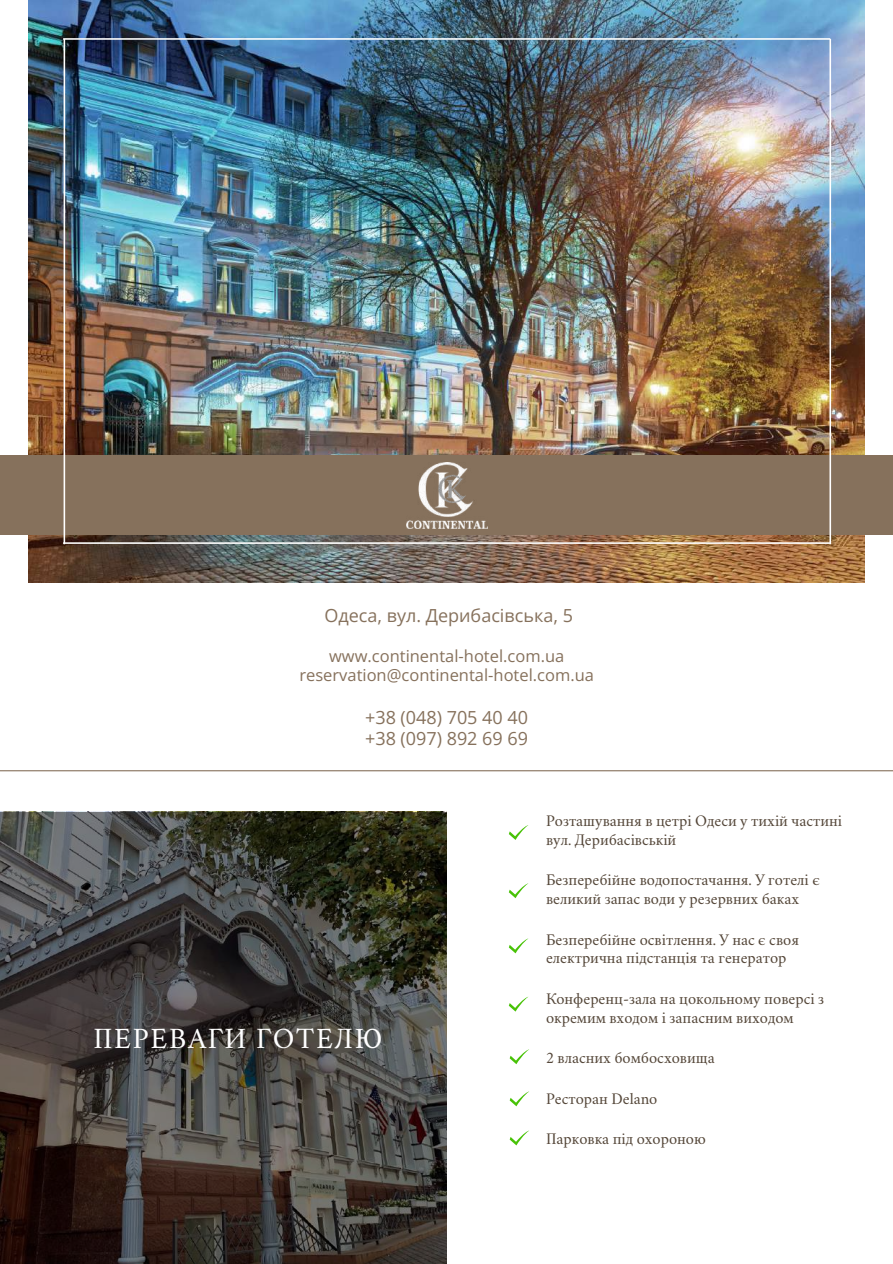
<style>
.page{position:relative;width:893px;height:1264px;background:#fff}
.page>*{position:absolute;margin:0;border:0;box-sizing:border-box;transform-origin:0 0}
.t1{font:29.1px "Crimson";letter-spacing:.055em;color:#fff}
.t2{font:18px/21.1px "Open Sans";color:#86715c}
.t3{font:16.5px/19.2px "Open Sans";color:#86715c;text-align:center}
.t4{font:16.05px/18.8px "Crimson";color:#544638}
</style>
<div class="page">
<img style="left:29px;top:0;width:835px;height:583px">
<div style="left:0;top:455px;width:892px;height:80px;background:#86715c"></div>
<img style="left:406px;top:462px;width:81px;height:66px">
<hr style="left:64px;top:39px;width:1px;height:505px;background:#fff">
<hr style="left:63px;top:38px;width:767px;height:2px;background:#fff">
<hr style="left:63px;top:542px;width:767px;height:2px;background:#fff">
<hr style="left:829px;top:39px;width:2px;height:505px;background:#fff">
<hr style="left:0;top:770px;width:892px;height:1px;background:#86715c">
<svg style="left:0;top:811px;width:446px;height:452px;background:#413d39"></svg>
<svg style="left:509px;top:825px;width:19px;height:15px"></svg>
<svg style="left:509px;top:883px;width:19px;height:15px"></svg>
<svg style="left:509px;top:938px;width:19px;height:15px"></svg>
<svg style="left:509px;top:996px;width:19px;height:15px"></svg>
<svg style="left:509px;top:1049px;width:20px;height:15px"></svg>
<svg style="left:509px;top:1091px;width:20px;height:15px"></svg>
<svg style="left:509px;top:1130px;width:20px;height:15px"></svg>
<p class="t2" style="left:324px;top:604px;width:250px">Одеса, вул. Дерибасівська, 5</p>
<p class="t3" style="left:299px;top:646px;width:296px">www.continental-hotel.com.ua reservation@continental-hotel.com.ua</p>
<p class="t2" style="left:365px;top:706px;width:164px">+38 (048) 705 40 40 +38 (097) 892 69 69</p>
<p class="t4" style="left:546px;top:813px;width:297px">Розташування в цетрі Одеси у тихій частині вул. Дерибасівській</p>
<h1 class="t1" style="left:93px;top:1026px;width:290px">ПЕРЕВАГИ ГОТЕЛЮ</h1>
<p class="t4" style="left:546px;top:872px;width:275px">Безперебійне водопостачання. У готелі є великий запас води у резервних баках</p>
<p class="t4" style="left:546px;top:931px;width:254px">Безперебійне освітлення. У нас є своя електрична підстанція та генератор</p>
<p class="t4" style="left:546px;top:990px;width:279px">Конференц-зала на цокольному поверсі з окремим входом і запасним виходом</p>
<p class="t4" style="left:546px;top:1050px;width:170px">2 власних бомбосховища</p>
<p class="t4" style="left:546px;top:1090px;width:113px">Ресторан Delano</p>
<p class="t4" style="left:546px;top:1131px;width:161px">Парковка під охороною</p>
</div>
